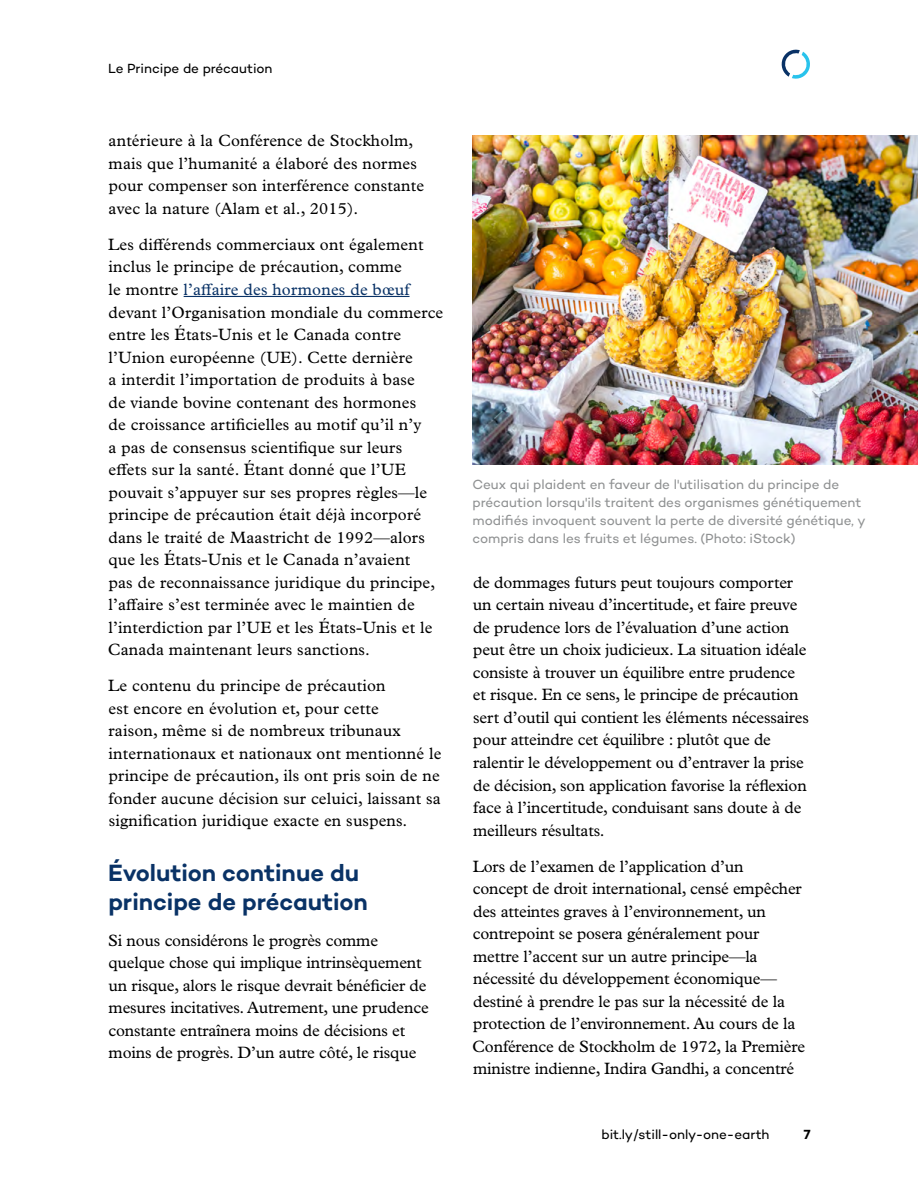
<style>
.page{position:relative;width:918px;height:1188px;background:#fff}
.page>*{position:absolute;margin:0;border:0;box-sizing:border-box;transform-origin:0 0}
.t1{font:600 24px/28.5px "Campton";letter-spacing:-.005em;color:#093266}
.t2{font:16.5px/22.5px "Plantin MT Pro";letter-spacing:.01em;color:#000}
.t3{font:16.5px/22.5px "Plantin MT Pro";letter-spacing:-.01em;color:#000}
.t4{font:13.5px/18px "Campton";letter-spacing:-.005em;color:#909293}
.t5{font:13.5px "Campton";letter-spacing:-.005em;color:#000}
.t6{font:600 13.5px "Campton";color:#000}
.s1{color:#093266}
</style>
<div class="page">
<svg style="left:781px;top:49px;width:29px;height:30px"></svg>
<hr style="left:184px;top:296px;width:226px;height:1px;background:#093266">
<img style="left:472px;top:135px;width:446px;height:329px">
<p class="t5" style="left:108px;top:60px;width:166px">Le Principe de précaution</p>
<p class="t2" style="left:109px;top:130px;width:317px">antérieure à la Conférence de Stockholm, mais que l’humanité a élaboré des normes pour compenser son interférence constante avec la nature (Alam et al., 2015).</p>
<p class="t2" style="left:108px;top:233px;width:337px">Les différends commerciaux ont également inclus le principe de précaution, comme<br>le montre <span class="s1">l’affaire des hormones de bœuf </span>devant l’Organisation mondiale du commerce entre les États-Unis et le Canada contre l’Union européenne (UE). Cette dernière<br>a interdit l’importation de produits à base<br>de viande bovine contenant des hormones<br>de croissance artificielles au motif qu’il n’y<br>a pas de consensus scientifique sur leurs effets sur la santé. Étant donné que l’UE pouvait s’appuyer sur ses propres règles—le principe de précaution était déjà incorporé dans le traité de Maastricht de 1992—alors que les États-Unis et le Canada n’avaient<br>pas de reconnaissance juridique du principe, l’affaire s’est terminée avec le maintien de l’interdiction par l’UE et les États-Unis et le Canada maintenant leurs sanctions.</p>
<p class="t2" style="left:108px;top:674px;width:335px">Le contenu du principe de précaution<br>est encore en évolution et, pour cette<br>raison, même si de nombreux tribunaux internationaux et nationaux ont mentionné le principe de précaution, ils ont pris soin de ne fonder aucune décision sur celuici, laissant sa signification juridique exacte en suspens.</p>
<h1 class="t1" style="left:108px;top:859px;width:261px">Évolution continue du principe de précaution</h1>
<p class="t3" style="left:108px;top:929px;width:322px">Si nous considérons le progrès comme quelque chose qui implique intrinsèquement un risque, alors le risque devrait bénéficier de mesures incitatives. Autrement, une prudence constante entraînera moins de décisions et moins de progrès. D’un autre côté, le risque</p>
<p class="t4" style="left:472px;top:475px;width:395px">Ceux qui plaident en faveur de l'utilisation du principe de précaution lorsqu'ils traitent des organismes génétiquement modifiés invoquent souvent la perte de diversité génétique, y compris dans les fruits et légumes. (Photo: iStock)</p>
<p class="t3" style="left:473px;top:571px;width:338px">de dommages futurs peut toujours comporter un certain niveau d’incertitude, et faire preuve de prudence lors de l’évaluation d’une action peut être un choix judicieux. La situation idéale consiste à trouver un équilibre entre prudence et risque. En ce sens, le principe de précaution sert d’outil qui contient les éléments nécessaires pour atteindre cet équilibre : plutôt que de ralentir le développement ou d’entraver la prise de décision, son application favorise la réflexion face à l’incertitude, conduisant sans doute à de meilleurs résultats.</p>
<p class="t3" style="left:472px;top:855px;width:334px">Lors de l’examen de l’application d’un<br>concept de droit international, censé empêcher des atteintes graves à l’environnement, un contrepoint se posera généralement pour mettre l’accent sur un autre principe—la nécessité du développement économique— destiné à prendre le pas sur la nécessité de la protection de l’environnement. Au cours de la Conférence de Stockholm de 1972, la Première ministre indienne, Indira Gandhi, a concentré</p>
<p class="t5" style="left:601px;top:1126px;width:170px">bit.ly/still-only-one-earth</p>
<p class="t6" style="left:804px;top:1126px;width:8px">7</p>
</div>
